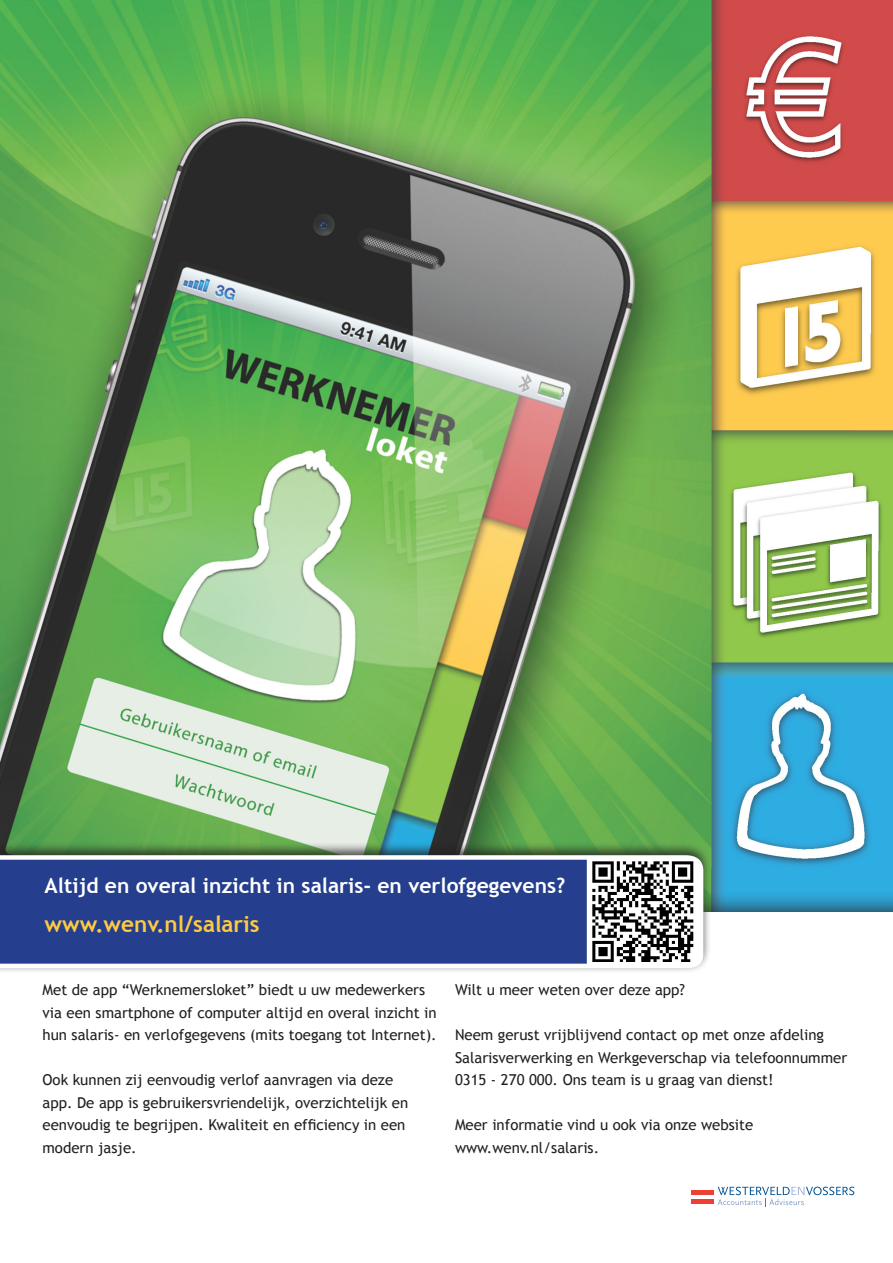
<style>
.page{position:relative;width:893px;height:1263px;background:#fff}
.page>*{position:absolute;margin:0;border:0;box-sizing:border-box;transform-origin:0 0}
.ondertitel{font:700 22.5px "Trebuchet MS";color:#fdca40}
.titel{font:700 21px "Trebuchet MS";color:#fff}
.inleiding{font:15px/22.5px "Trebuchet MS";color:#231f20}
</style>
<div class="page">
<img style="left:0;top:0;width:893px;height:890px">
<div style="left:0;top:842px;width:711px;height:131px;background:#231f20;opacity:.75"></div>
<svg style="left:0;top:853px;width:706px;height:117px;background:#395196"></svg>
<svg style="left:718px;top:1187px;width:136px;height:20px"></svg>
<div style="left:691px;top:1190px;width:22px;height:5px;background:#ee3f34"></div>
<div style="left:691px;top:1199px;width:22px;height:5px;background:#ee3f34"></div>
<svg style="left:585px;top:855px;width:119px;height:113px"></svg>
<img style="left:593px;top:861px;width:100px;height:100px">
<p class="titel" style="left:45px;top:872px;width:522px">Altijd en overal inzicht in salaris- en verlofgegevens?</p>
<p class="ondertitel" style="left:45px;top:910px;width:216px">www.wenv.nl/salaris</p>
<p class="inleiding" style="left:43px;top:979px;width:396px">Met de app “Werknemersloket” biedt u uw medewerkers via een smartphone of computer altijd en overal inzicht in hun salaris- en verlofgegevens (mits toegang tot Internet).</p>
<p class="inleiding" style="left:43px;top:1069px;width:367px">Ook kunnen zij eenvoudig verlof aanvragen via deze app. De app is gebruikersvriendelijk, overzichtelijk en eenvoudig te begrijpen. Kwaliteit en efficiency in een modern jasje.</p>
<p class="inleiding" style="left:455px;top:979px;width:232px">Wilt u meer weten over deze app?</p>
<p class="inleiding" style="left:455px;top:1024px;width:394px">Neem gerust vrijblijvend contact op met onze afdeling<br>Salarisverwerking en Werkgeverschap via telefoonnummer<br>0315 - 270 000. Ons team is u graag van dienst!</p>
<p class="inleiding" style="left:455px;top:1114px;width:300px">Meer informatie vind u ook via onze website www.wenv.nl/salaris.</p>
</div>
